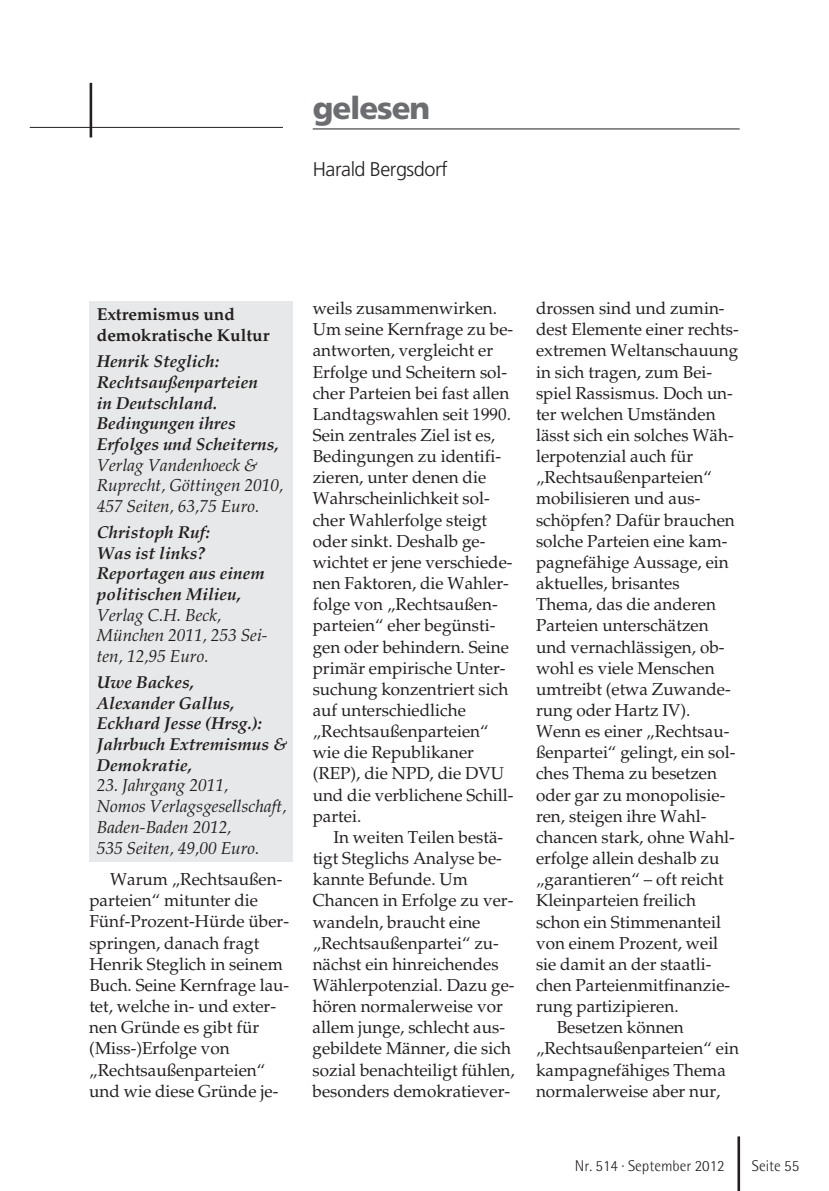
<style>
.page{position:relative;width:829px;height:1191px;background:#fff}
.page>*{position:absolute;margin:0;border:0;box-sizing:border-box;transform-origin:0 0}
.t1{font:900 31.15px "Frutiger LT";letter-spacing:-.035em;color:#6c6d70}
.t2{font:300 19.78px "Frutiger LT";letter-spacing:-.02em;color:#231f20}
.t3{font:17.32px/21.2px "Palatino LT";color:#231f20}
.t4{font:italic 700 17.32px/20.7px "Palatino LT";color:#231f20}
.t5{font:italic 17.32px/20.7px "Palatino LT";color:#231f20}
.t6{font:700 17.32px/21.2px "Palatino LT";color:#231f20}
.t7{font:300 15.58px "Rotis Semi Sans";color:#231f20}
</style>
<div class="page">
<div style="left:89px;top:301px;width:204px;height:560px;background:#e7e8e9"></div>
<hr style="left:737px;top:1136px;width:3px;height:55px;background:#231f20">
<hr style="left:313px;top:128px;width:426px;height:1px;background:#231f20">
<hr style="left:90px;top:83px;width:2px;height:54px;background:#231f20">
<hr style="left:30px;top:127px;width:253px;height:1px;background:#231f20">
<h1 class="t1" style="left:313px;top:95px;width:119px">gelesen</h1>
<p class="t2" style="left:313px;top:161px;width:137px">Harald Bergsdorf</p>
<p class="t6" style="left:97px;top:306px;width:174px">Extremismus und demokratische Kultur</p>
<p class="t4" style="left:97px;top:353px;width:183px">Henrik Steglich:<br>Rechtsaußenparteien<br>in Deutschland.<br>Bedingungen ihres<br>Erfolges und Scheiterns,</p>
<p class="t5" style="left:97px;top:456px;width:188px">Verlag Vandenhoeck &amp;<br>Ruprecht, Göttingen 2010,<br>457 Seiten, 63,75 Euro.</p>
<p class="t4" style="left:97px;top:523px;width:169px">Christoph Ruf:<br>Was ist links?<br>Reportagen aus einem politischen Milieu,</p>
<p class="t5" style="left:97px;top:606px;width:172px">Verlag C.H. Beck,<br>München 2011, 253 Sei&shy;ten, 12,95 Euro.</p>
<p class="t4" style="left:97px;top:673px;width:192px">Uwe Backes,<br>Alexander Gallus,<br>Eckhard Jesse (Hrsg.):<br>Jahrbuch Extremismus &amp;<br>Demokratie,</p>
<p class="t5" style="left:97px;top:777px;width:191px">23. Jahrgang 2011,<br>Nomos Verlagsgesellschaft,<br>Baden-Baden 2012,<br>535 Seiten, 49,00 Euro.</p>
<p class="t3" style="left:89px;top:870px;width:201px;text-indent:21px">Warum „Rechtsaußen&shy;parteien“ mitunter die<br>Fünf-Prozent-Hürde über&shy;springen, danach fragt<br>Henrik Steglich in seinem<br>Buch. Seine Kernfrage lau&shy;tet, welche in- und exter&shy;nen Gründe es gibt für (Miss-)Erfolge von „Rechtsaußenparteien“ und wie diese Gründe je-</p>
<p class="t3" style="left:312px;top:299px;width:202px">weils zusammenwirken.<br>Um seine Kernfrage zu be&shy;antworten, vergleicht er<br>Erfolge und Scheitern sol&shy;cher Parteien bei fast allen<br>Landtagswahlen seit 1990.<br>Sein zentrales Ziel ist es,<br>Bedingungen zu identifi&shy;zieren, unter denen die<br>Wahrscheinlichkeit sol&shy;cher Wahlerfolge steigt oder sinkt. Deshalb ge&shy;wichtet er jene verschiede&shy;nen Faktoren, die Wahler&shy;folge von „Rechtsaußen&shy;parteien“ eher begünsti&shy;gen oder behindern. Seine primär empirische Unter&shy;suchung konzentriert sich auf unterschiedliche „Rechtsaußenparteien“ wie die Republikaner (REP), die NPD, die DVU und die verblichene Schill&shy;partei.</p>
<p class="t3" style="left:312px;top:828px;width:204px;text-indent:21px">In weiten Teilen bestä&shy;tigt Steglichs Analyse be&shy;kannte Befunde. Um<br>Chancen in Erfolge zu ver&shy;wandeln, braucht eine „Rechtsaußenpartei“ zu&shy;nächst ein hinreichendes<br>Wählerpotenzial. Dazu ge&shy;hören normalerweise vor allem junge, schlecht aus&shy;gebildete Männer, die sich sozial benachteiligt fühlen, besonders demokratiever-</p>
<p class="t3" style="left:536px;top:299px;width:190px">drossen sind und zumin-</p>
<p class="t3" style="left:536px;top:321px;width:204px">dest Elemente einer rechts-</p>
<p class="t3" style="left:536px;top:342px;width:204px">extremen Weltanschauung</p>
<p class="t3" style="left:536px;top:363px;width:178px">in sich tragen, zum Bei-</p>
<p class="t3" style="left:536px;top:384px;width:198px">spiel Rassismus. Doch un-</p>
<p class="t3" style="left:536px;top:405px;width:181px">ter welchen Umständen</p>
<p class="t3" style="left:536px;top:426px;width:199px">lässt sich ein solches Wäh-</p>
<p class="t3" style="left:536px;top:448px;width:159px">lerpotenzial auch für</p>
<p class="t3" style="left:536px;top:469px;width:177px">„Rechtsaußenparteien“</p>
<p class="t3" style="left:536px;top:490px;width:166px">mobilisieren und aus-</p>
<p class="t3" style="left:536px;top:511px;width:200px">schöpfen? Dafür brauchen</p>
<p class="t3" style="left:536px;top:532px;width:193px">solche Parteien eine kam-</p>
<p class="t3" style="left:536px;top:553px;width:194px">pagnefähige Aussage, ein</p>
<p class="t3" style="left:536px;top:574px;width:145px">aktuelles, brisantes</p>
<p class="t3" style="left:536px;top:596px;width:181px">Thema, das die anderen</p>
<p class="t3" style="left:536px;top:617px;width:174px">Parteien unterschätzen</p>
<p class="t3" style="left:536px;top:638px;width:190px">und vernachlässigen, ob-</p>
<p class="t3" style="left:536px;top:659px;width:180px">wohl es viele Menschen</p>
<p class="t3" style="left:536px;top:680px;width:196px">umtreibt (etwa Zuwande-</p>
<p class="t3" style="left:536px;top:701px;width:156px">rung oder Hartz IV).</p>
<p class="t3" style="left:536px;top:722px;width:195px">Wenn es einer „Rechtsau-</p>
<p class="t3" style="left:536px;top:744px;width:201px">ßenpartei“ gelingt, ein sol-</p>
<p class="t3" style="left:536px;top:765px;width:182px">ches Thema zu besetzen</p>
<p class="t3" style="left:536px;top:786px;width:191px">oder gar zu monopolisie-</p>
<p class="t3" style="left:536px;top:807px;width:172px">ren, steigen ihre Wahl-</p>
<p class="t3" style="left:536px;top:828px;width:200px">chancen stark, ohne Wahl-</p>
<p class="t3" style="left:536px;top:849px;width:185px">erfolge allein deshalb zu</p>
<p class="t3" style="left:536px;top:870px;width:189px">„garantieren“ – oft reicht</p>
<p class="t3" style="left:536px;top:892px;width:161px">Kleinparteien freilich</p>
<p class="t3" style="left:536px;top:913px;width:186px">schon ein Stimmenanteil</p>
<p class="t3" style="left:536px;top:934px;width:184px">von einem Prozent, weil</p>
<p class="t3" style="left:536px;top:955px;width:177px">sie damit an der staatli-</p>
<p class="t3" style="left:536px;top:976px;width:196px">chen Parteienmitfinanzie-</p>
<p class="t3" style="left:536px;top:997px;width:144px">rung partizipieren.</p>
<p class="t3" style="left:556px;top:1018px;width:129px">Besetzen können</p>
<p class="t3" style="left:536px;top:1040px;width:204px">„Rechtsaußenparteien“ ein</p>
<p class="t3" style="left:536px;top:1061px;width:191px">kampagnefähiges Thema</p>
<p class="t3" style="left:536px;top:1082px;width:186px">normalerweise aber nur,</p>
<p class="t7" style="left:575px;top:1160px;width:151px">Nr. 514 · September 2012</p>
<p class="t7" style="left:751px;top:1160px;width:49px">Seite 55</p>
</div>
